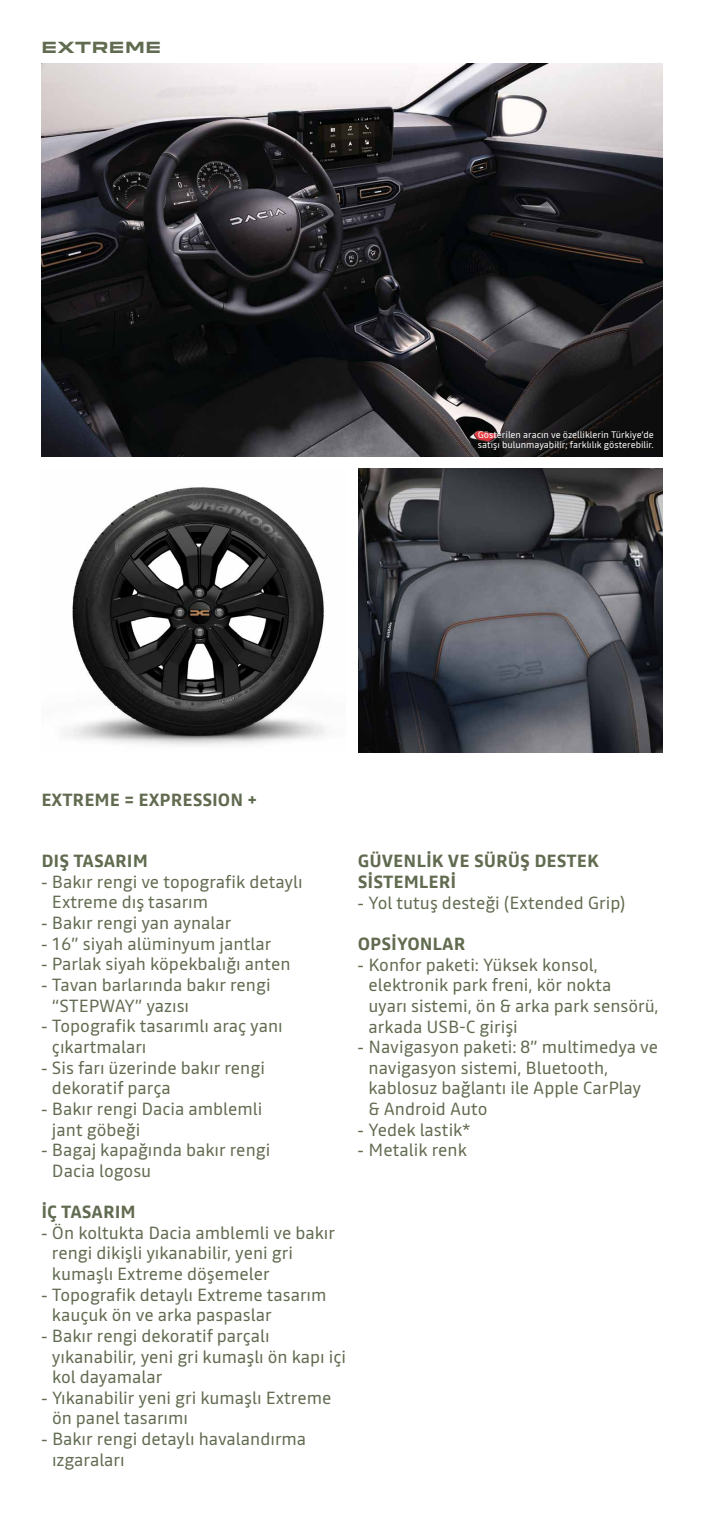
<style>
.page{position:relative;width:704px;height:1533px;background:#fff}
.page>*{position:absolute;margin:0;border:0;box-sizing:border-box;transform-origin:0 0}
.t1{font:17.5px/20.6px "Read";color:#616b50}
.t2{font:700 17.5px/20.6px "Read";color:#616b50}
.t3{font:700 15px "Dacia Block Extended";color:#616b50}
.t4{font:9.38px/9.4px "Read";color:#fff}
.s1{font-family:"Arial"}
</style>
<div class="page">
<img style="left:41px;top:64px;width:621px;height:392px">
<img style="left:65px;top:487px;width:260px;height:259px">
<img style="left:358px;top:469px;width:304px;height:283px">
<p class="t3" style="left:41px;top:39px;width:121px">EXTREME</p>
<p class="t4" style="left:477px;top:430px;width:177px">Gösterilen aracın ve özelliklerin Türkiye’de satışı bulunmayabilir; farklılık gösterebilir.</p>
<p class="t2" style="left:41px;top:789px;width:217px">EXTREME = EXPRESSION +</p>
<p class="t2" style="left:41px;top:850px;width:108px">DIŞ TASARIM</p>
<p class="t1" style="left:52px;top:871px;width:252px;text-indent:-11px"><span class="s1">-</span> Bakır rengi ve topografik detaylı<br>Extreme dış tasarım</p>
<p class="t1" style="left:41px;top:912px;width:191px"><span class="s1">-</span> Bakır rengi yan aynalar</p>
<p class="t1" style="left:41px;top:933px;width:231px"><span class="s1">-</span> 16” siyah alüminyum jantlar</p>
<p class="t1" style="left:41px;top:953px;width:251px"><span class="s1">-</span> Parlak siyah köpekbalığı anten</p>
<p class="t1" style="left:52px;top:974px;width:220px;text-indent:-11px"><span class="s1">-</span> Tavan barlarında bakır rengi “STEPWAY” yazısı</p>
<p class="t1" style="left:52px;top:1015px;width:232px;text-indent:-11px"><span class="s1">-</span> Topografik tasarımlı araç yanı çıkartmaları</p>
<p class="t1" style="left:52px;top:1057px;width:214px;text-indent:-11px"><span class="s1">-</span> Sis farı üzerinde bakır rengi dekoratif parça</p>
<p class="t1" style="left:52px;top:1098px;width:212px;text-indent:-11px"><span class="s1">-</span> Bakır rengi Dacia amblemli jant göbeği</p>
<p class="t1" style="left:52px;top:1139px;width:220px;text-indent:-11px"><span class="s1">-</span> Bagaj kapağında bakır rengi<br>Dacia logosu</p>
<p class="t2" style="left:41px;top:1201px;width:96px">İÇ TASARIM</p>
<p class="t1" style="left:52px;top:1222px;width:284px;text-indent:-11px"><span class="s1">-</span> Ön koltukta Dacia amblemli ve bakır rengi dikişli yıkanabilir, yeni gri kumaşlı Extreme döşemeler</p>
<p class="t1" style="left:52px;top:1284px;width:276px;text-indent:-11px"><span class="s1">-</span> Topografik detaylı Extreme tasarım kauçuk ön ve arka paspaslar</p>
<p class="t1" style="left:52px;top:1325px;width:295px;text-indent:-11px"><span class="s1">-</span> Bakır rengi dekoratif parçalı yıkanabilir, yeni gri kumaşlı ön kapı içi kol dayamalar</p>
<p class="t1" style="left:52px;top:1387px;width:281px;text-indent:-11px"><span class="s1">-</span> Yıkanabilir yeni gri kumaşlı Extreme ön panel tasarımı</p>
<p class="t1" style="left:52px;top:1428px;width:255px;text-indent:-11px"><span class="s1">-</span> Bakır rengi detaylı havalandırma ızgaraları</p>
<p class="t2" style="left:357px;top:850px;width:242px">GÜVENLİK VE SÜRÜŞ DESTEK<br>SİSTEMLERİ</p>
<p class="t1" style="left:357px;top:892px;width:269px"><span class="s1">-</span> Yol tutuş desteği (Extended Grip)</p>
<p class="t2" style="left:357px;top:933px;width:109px">OPSİYONLAR</p>
<p class="t1" style="left:368px;top:954px;width:291px;text-indent:-11px"><span class="s1">-</span> Konfor paketi: Yüksek konsol, elektronik park freni, kör nokta<br>uyarı sistemi, ön &amp; arka park sensörü, arkada USB-C girişi</p>
<p class="t1" style="left:368px;top:1036px;width:291px;text-indent:-11px"><span class="s1">-</span> Navigasyon paketi: 8” multimedya ve navigasyon sistemi, Bluetooth, kablosuz bağlantı ile Apple CarPlay<br>&amp; Android Auto</p>
<p class="t1" style="left:357px;top:1119px;width:114px"><span class="s1">-</span> Yedek lastik*</p>
<p class="t1" style="left:357px;top:1139px;width:110px"><span class="s1">-</span> Metalik renk</p>
</div>
